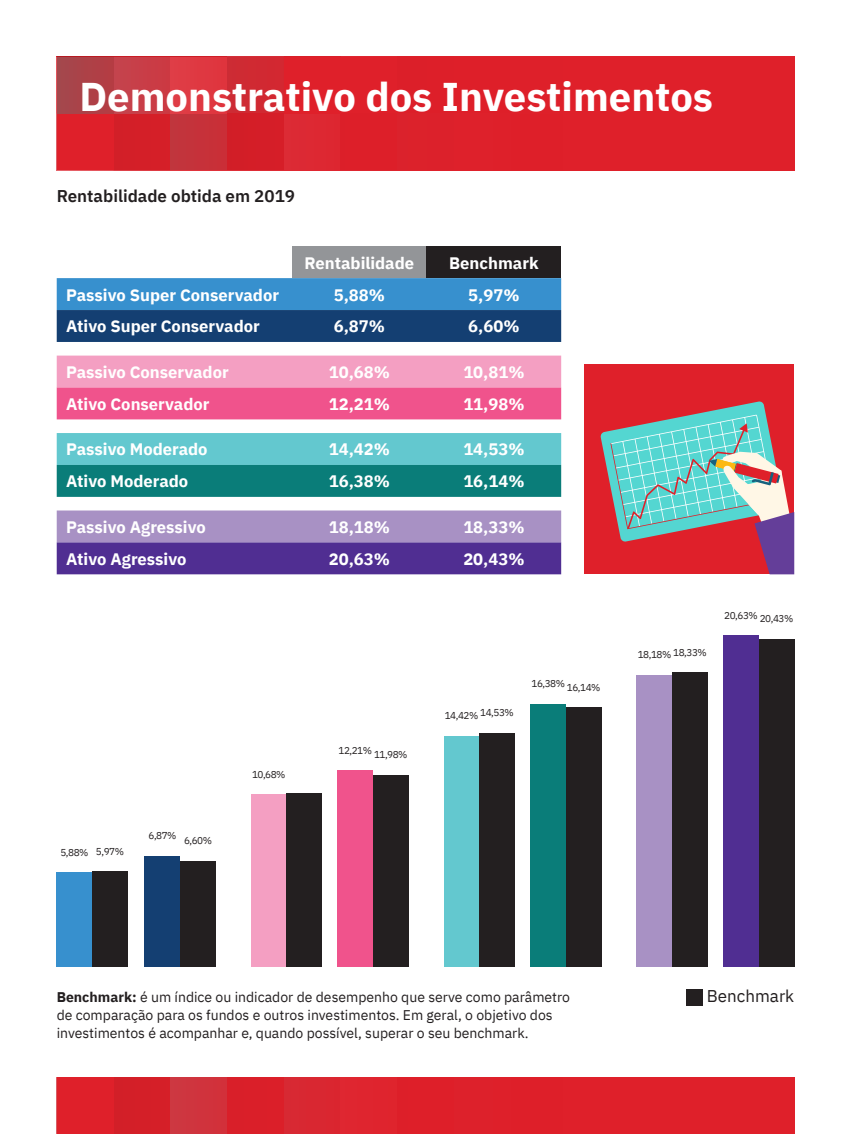
<style>
.page{position:relative;width:851px;height:1134px;background:#fff}
.page>*{position:absolute;margin:0;border:0;box-sizing:border-box;transform-origin:0 0}
.t1{font:700 40px "IBM Plex Sans";color:#fff}
.t2{font:600 17px "IBM Plex Sans";color:#231f20}
.t3{font:17px "IBM Plex Sans";color:#231f20}
.t4{font:700 16.6px "IBM Plex Sans";color:#fff}
.t5{font:14px/18px "IBM Plex Sans";color:#231f20}
.t6{font:10px "IBM Plex Sans";letter-spacing:-.05em;color:#231f20}
.s1{font-weight:700}
</style>
<div class="page">
<hr style="left:794px;top:57px;width:1px;height:56px;background:#730f12">
<hr style="left:794px;top:113px;width:1px;height:57px;background:#63c8cf">
<svg style="left:57px;top:57px;width:737px;height:113px;background:#d9242e"></svg>
<div style="left:292px;top:246px;width:134px;height:32px;background:#939598"></div>
<div style="left:426px;top:246px;width:135px;height:32px;background:#231f20"></div>
<svg style="left:57px;top:278px;width:504px;height:64px;background:#2667a0"></svg>
<svg style="left:57px;top:356px;width:504px;height:63px;background:#f279a7"></svg>
<svg style="left:57px;top:433px;width:504px;height:64px;background:#37a2a4"></svg>
<svg style="left:57px;top:510px;width:504px;height:64px;background:#7d61ac"></svg>
<div style="left:57px;top:873px;width:35px;height:94px;background:#3790ce"></div>
<div style="left:92px;top:871px;width:36px;height:96px;background:#231f20"></div>
<div style="left:145px;top:856px;width:35px;height:111px;background:#143f72"></div>
<div style="left:180px;top:861px;width:36px;height:106px;background:#231f20"></div>
<div style="left:251px;top:795px;width:35px;height:172px;background:#f49fc2"></div>
<div style="left:286px;top:793px;width:36px;height:174px;background:#231f20"></div>
<div style="left:337px;top:771px;width:36px;height:196px;background:#f0538c"></div>
<div style="left:373px;top:775px;width:35px;height:192px;background:#231f20"></div>
<div style="left:444px;top:736px;width:35px;height:231px;background:#63c8cf"></div>
<div style="left:479px;top:733px;width:36px;height:234px;background:#231f20"></div>
<div style="left:530px;top:704px;width:36px;height:263px;background:#0a7d79"></div>
<div style="left:566px;top:708px;width:35px;height:259px;background:#231f20"></div>
<div style="left:636px;top:675px;width:36px;height:292px;background:#a891c4"></div>
<div style="left:672px;top:673px;width:35px;height:294px;background:#231f20"></div>
<div style="left:723px;top:636px;width:35px;height:331px;background:#502e92"></div>
<div style="left:758px;top:639px;width:36px;height:328px;background:#231f20"></div>
<hr style="left:794px;top:1077px;width:1px;height:57px;background:#0cb8b2">
<div style="left:57px;top:1077px;width:737px;height:57px;background:#df202a"></div>
<div style="left:686px;top:989px;width:16px;height:16px;background:#231f20"></div>
<div style="left:584px;top:364px;width:210px;height:210px;background:#df202a"></div>
<svg style="left:600px;top:401px;width:194px;height:173px"></svg>
<p class="t1" style="left:79px;top:65px;width:635px">Demonstrativo dos Investimentos</p>
<p class="t2" style="left:57px;top:182px;width:240px">Rentabilidade obtida em 2019</p>
<p class="t4" style="left:304px;top:250px;width:111px">Rentabilidade</p>
<p class="t4" style="left:449px;top:250px;width:91px">Benchmark</p>
<p class="t4" style="left:66px;top:281px;width:214px">Passivo Super Conservador</p>
<p class="t4" style="left:334px;top:281px;width:53px">5,88%</p>
<p class="t4" style="left:468px;top:281px;width:53px">5,97%</p>
<p class="t4" style="left:66px;top:313px;width:195px">Ativo Super Conservador</p>
<p class="t4" style="left:334px;top:313px;width:53px">6,87%</p>
<p class="t4" style="left:468px;top:313px;width:53px">6,60%</p>
<p class="t4" style="left:66px;top:359px;width:164px">Passivo Conservador</p>
<p class="t4" style="left:329px;top:359px;width:63px">10,68%</p>
<p class="t4" style="left:463px;top:359px;width:63px">10,81%</p>
<p class="t4" style="left:66px;top:391px;width:145px">Ativo Conservador</p>
<p class="t4" style="left:329px;top:391px;width:63px">12,21%</p>
<p class="t4" style="left:463px;top:391px;width:63px">11,98%</p>
<p class="t4" style="left:66px;top:436px;width:143px">Passivo Moderado</p>
<p class="t4" style="left:329px;top:436px;width:63px">14,42%</p>
<p class="t4" style="left:463px;top:436px;width:63px">14,53%</p>
<p class="t4" style="left:66px;top:468px;width:123px">Ativo Moderado</p>
<p class="t4" style="left:329px;top:468px;width:63px">16,38%</p>
<p class="t4" style="left:463px;top:468px;width:63px">16,14%</p>
<p class="t4" style="left:66px;top:514px;width:141px">Passivo Agressivo</p>
<p class="t4" style="left:329px;top:514px;width:63px">18,18%</p>
<p class="t4" style="left:463px;top:514px;width:63px">18,33%</p>
<p class="t4" style="left:66px;top:546px;width:122px">Ativo Agressivo</p>
<p class="t4" style="left:329px;top:546px;width:63px">20,63%</p>
<p class="t4" style="left:463px;top:546px;width:63px">20,43%</p>
<p class="t6" style="left:60px;top:844px;width:29px">5,88%</p>
<p class="t6" style="left:96px;top:843px;width:29px">5,97%</p>
<p class="t6" style="left:148px;top:828px;width:29px">6,87%</p>
<p class="t6" style="left:184px;top:833px;width:29px">6,60%</p>
<p class="t6" style="left:252px;top:767px;width:35px">10,68%</p>
<p class="t6" style="left:338px;top:743px;width:35px">12,21%</p>
<p class="t6" style="left:374px;top:747px;width:35px">11,98%</p>
<p class="t6" style="left:444px;top:708px;width:35px">14,42%</p>
<p class="t6" style="left:480px;top:705px;width:35px">14,53%</p>
<p class="t6" style="left:531px;top:676px;width:35px">16,38%</p>
<p class="t6" style="left:567px;top:679px;width:35px">16,14%</p>
<p class="t6" style="left:637px;top:647px;width:35px">18,18%</p>
<p class="t6" style="left:673px;top:644px;width:35px">18,33%</p>
<p class="t6" style="left:724px;top:608px;width:35px">20,63%</p>
<p class="t6" style="left:759px;top:611px;width:35px">20,43%</p>
<p class="t5" style="left:57px;top:986px;width:514px"><span class="s1">Benchmark:</span> é um índice ou indicador de desempenho que serve como parâmetro</p>
<p class="t3" style="left:706px;top:983px;width:89px">Benchmark</p>
<p class="t5" style="left:57px;top:1004px;width:497px">de comparação para os fundos e outros investimentos. Em geral, o objetivo dos investimentos é acompanhar e, quando possível, superar o seu benchmark.</p>
</div>
